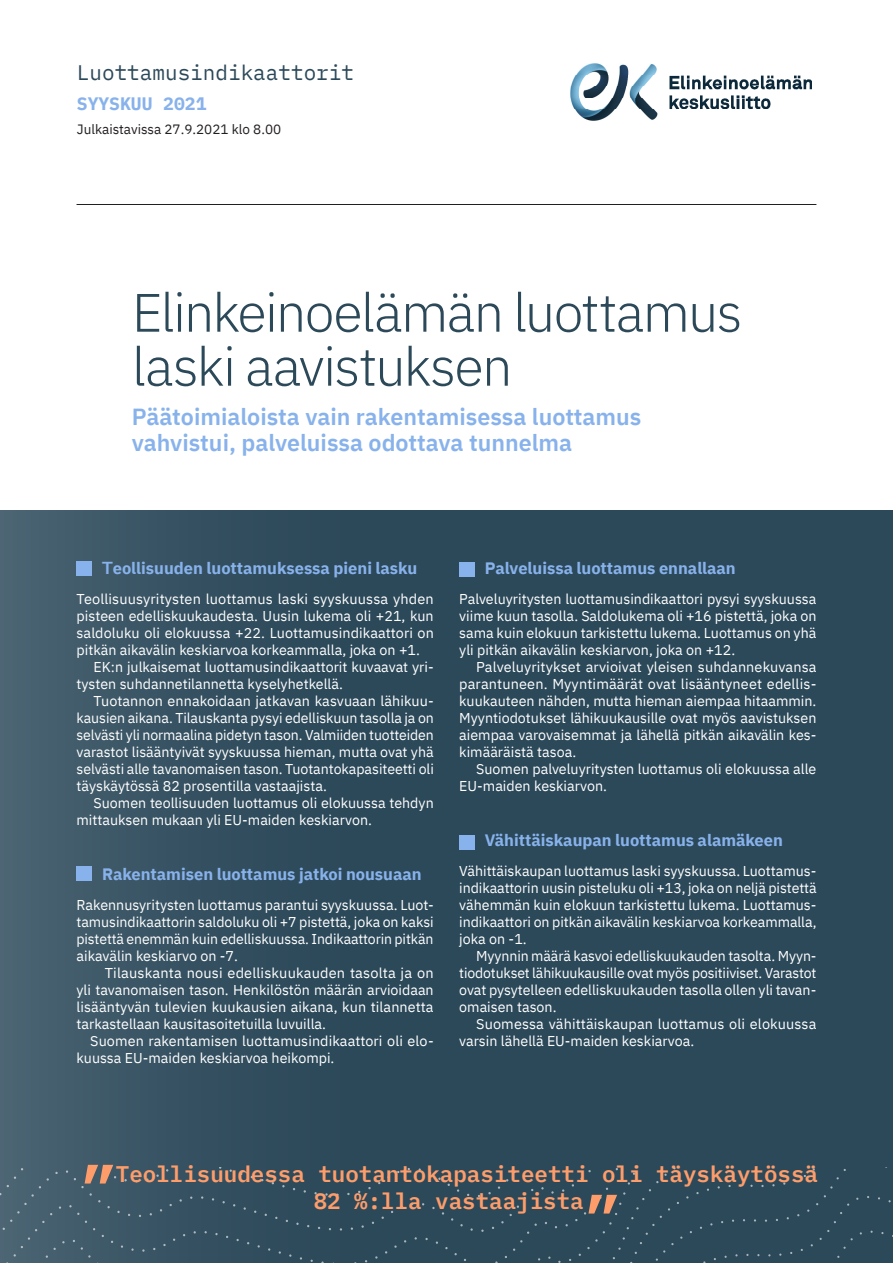
<style>
.page{position:relative;width:893px;height:1263px;background:#fff}
.page>*{position:absolute;margin:0;border:0;box-sizing:border-box;transform-origin:0 0}
.Ingressi_alku{font:600 60px "IBM Plex Mono";color:#ff9d6a}
.O2{font:300 54px/54px "IBM Plex Sans";letter-spacing:-.03em;color:#2c495a}
.Etusivu_alaotsikko{font:600 23.25px/25.5px "IBM Plex Sans";color:#88b2eb}
.Ingressi_alku-2{font:600 22.5px/27px "IBM Plex Mono";color:#ff9d6a}
.Luottamusindikaattor{font:21px "IBM Plex Mono";color:#2c495a}
.Kuukausi{font:700 18px "IBM Plex Mono";color:#88b2eb}
.N_väliotsikko_etusiv{font:700 16.5px "IBM Plex Sans";color:#88b2eb}
.Leipis_ensi{font:14.25px/17px "IBM Plex Sans";color:#fff;text-align:justify}
.Leipis{font:14.25px/17px "IBM Plex Sans";color:#fff}
.Julkaistavissa{font:13.5px "IBM Plex Sans";color:#231f20}
.s1{font-family:"Max";font-weight:600}
</style>
<div class="page">
<img style="left:571px;top:64px;width:240px;height:57px">
<div style="left:0;top:510px;width:893px;height:753px;background:linear-gradient(to right,#3d5767,#254355)"></div>
<svg style="left:0;top:1167px;width:893px;height:29px;background:#324e5e"></svg>
<svg style="left:0;top:1196px;width:893px;height:34px;background:#324e5f"></svg>
<svg style="left:0;top:1230px;width:893px;height:33px;background:#324e5f"></svg>
<div style="left:77px;top:561px;width:15px;height:15px;background:#88b2eb"></div>
<div style="left:77px;top:866px;width:15px;height:15px;background:#88b2eb"></div>
<hr style="left:77px;top:204px;width:739px;height:1px;background:#231f20">
<div style="left:459px;top:562px;width:16px;height:15px;background:#88b2eb"></div>
<div style="left:459px;top:834px;width:16px;height:15px;background:#88b2eb"></div>
<p class="Luottamusindikaattor" style="left:77px;top:57px;width:279px">Luottamusindikaattorit</p>
<p class="Kuukausi" style="left:77px;top:89px;width:131px">SYYSKUU 2021</p>
<p class="Julkaistavissa" style="left:77px;top:119px;width:206px">Julkaistavissa 27.9.2021 klo 8.00</p>
<p class="O2" style="left:132px;top:281px;width:612px">Elinkeinoelämän luottamus laski aavistuksen</p>
<p class="Etusivu_alaotsikko" style="left:132px;top:402px;width:511px">Päätoimialoista vain rakentamisessa luottamus vahvistui, palveluissa odottava tunnelma</p>
<p class="N_väliotsikko_etusiv" style="left:102px;top:555px;width:317px"><span class="s1">T</span>eollisuuden luottamuksessa pieni lasku</p>
<p class="Leipis_ensi" style="left:77px;top:589px;width:359px">Teollisuusyritysten luottamus laski syyskuussa yhden pisteen edelliskuukaudesta. Uusin lukema oli +21, kun saldoluku oli elokuussa +22. Luottamusindikaattori on pitkän aikavälin keskiarvoa korkeammalla, joka on +1.</p>
<p class="Leipis" style="left:77px;top:657px;width:359px;text-indent:17px">EK:n julkaisemat luottamusindikaattorit kuvaavat yri&shy;tysten suhdannetilannetta kyselyhetkellä.</p>
<p class="Leipis" style="left:77px;top:691px;width:359px;text-align:justify;text-indent:17px">Tuotannon ennakoidaan jatkavan kasvuaan lähikuu&shy;kausien aikana. Tilauskanta pysyi edelliskuun tasolla ja on selvästi yli normaalina pidetyn tason. Valmiiden tuotteiden varastot lisääntyivät syyskuussa hieman, mutta ovat yhä selvästi alle tavanomaisen tason. Tuotantokapasiteetti oli täyskäytössä 82 prosentilla vastaajista.</p>
<p class="Leipis" style="left:77px;top:793px;width:359px;text-indent:17px">Suomen teollisuuden luottamus oli elokuussa tehdyn mittauksen mukaan yli EU-maiden keskiarvon.</p>
<p class="N_väliotsikko_etusiv" style="left:102px;top:861px;width:321px">Rakentamisen luottamus jatkoi nousuaan</p>
<p class="Leipis_ensi" style="left:77px;top:895px;width:359px">Rakennusyritysten luottamus parantui syyskuussa. Luot&shy;tamusindikaattorin saldoluku oli +7 pistettä, joka on kaksi pistettä enemmän kuin edelliskuussa. Indikaattorin pitkän aikavälin keskiarvo on -7.</p>
<p class="Leipis_ensi" style="left:77px;top:963px;width:359px;text-indent:28px">Tilauskanta nousi edelliskuukauden tasolta ja on yli tavanomaisen tason. Henkilöstön määrän arvioidaan lisääntyvän tulevien kuukausien aikana, kun tilannetta tarkastellaan kausitasoitetuilla luvuilla.</p>
<p class="Leipis_ensi" style="left:77px;top:1031px;width:359px;text-indent:14px">Suomen rakentamisen luottamusindikaattori oli elo&shy;kuussa EU-maiden keskiarvoa heikompi.</p>
<p class="N_väliotsikko_etusiv" style="left:485px;top:555px;width:253px">Palveluissa luottamus ennallaan</p>
<p class="Leipis_ensi" style="left:459px;top:589px;width:359px">Palveluyritysten luottamusindikaattori pysyi syyskuussa viime kuun tasolla. Saldolukema oli +16 pistettä, joka on sama kuin elokuun tarkistettu lukema. Luottamus on yhä yli pitkän aikavälin keskiarvon, joka on +12.</p>
<p class="Leipis" style="left:459px;top:657px;width:359px;text-align:justify;text-indent:17px">Palveluyritykset arvioivat yleisen suhdannekuvansa parantuneen. Myyntimäärät ovat lisääntyneet edellis&shy;kuukauteen nähden, mutta hieman aiempaa hitaammin.<br>Myyntiodotukset lähikuukausille ovat myös aavistuksen aiempaa varovaisemmat ja lähellä pitkän aikavälin kes&shy;kimääräistä tasoa.</p>
<p class="Leipis" style="left:459px;top:759px;width:359px;text-indent:17px">Suomen palveluyritysten luottamus oli elokuussa alle<br>EU-maiden keskiarvon.</p>
<p class="N_väliotsikko_etusiv" style="left:485px;top:827px;width:300px">Vähittäiskaupan luottamus alamäkeen</p>
<p class="Leipis_ensi" style="left:459px;top:861px;width:359px">Vähittäiskaupan luottamus laski syyskuussa. Luottamus&shy;indikaattorin uusin pisteluku oli +13, joka on neljä pistettä vähemmän kuin elokuun tarkistettu lukema. Luottamus&shy;indikaattori on pitkän aikavälin keskiarvoa korkeammalla, joka on -1.</p>
<p class="Leipis" style="left:459px;top:946px;width:359px;text-align:justify;text-indent:17px">Myynnin määrä kasvoi edelliskuukauden tasolta. Myyn&shy;tiodotukset lähikuukausille ovat myös positiiviset. Varastot ovat pysytelleen edelliskuukauden tasolla ollen yli tavan&shy;omaisen tason.</p>
<p class="Leipis" style="left:459px;top:1014px;width:359px;text-indent:17px">Suomessa vähittäiskaupan luottamus oli elokuussa varsin lähellä EU-maiden keskiarvoa.</p>
<p class="Ingressi_alku" style="left:80px;top:1140px;width:37px">”</p>
<p class="Ingressi_alku-2" style="left:314px;top:1159px;width:506px;text-indent:-198px">Teollisuudessa tuotantokapasiteetti oli täyskäytössä<br>82 %:lla vastaajista</p>
<p class="Ingressi_alku" style="left:584px;top:1170px;width:37px">”</p>
</div>
